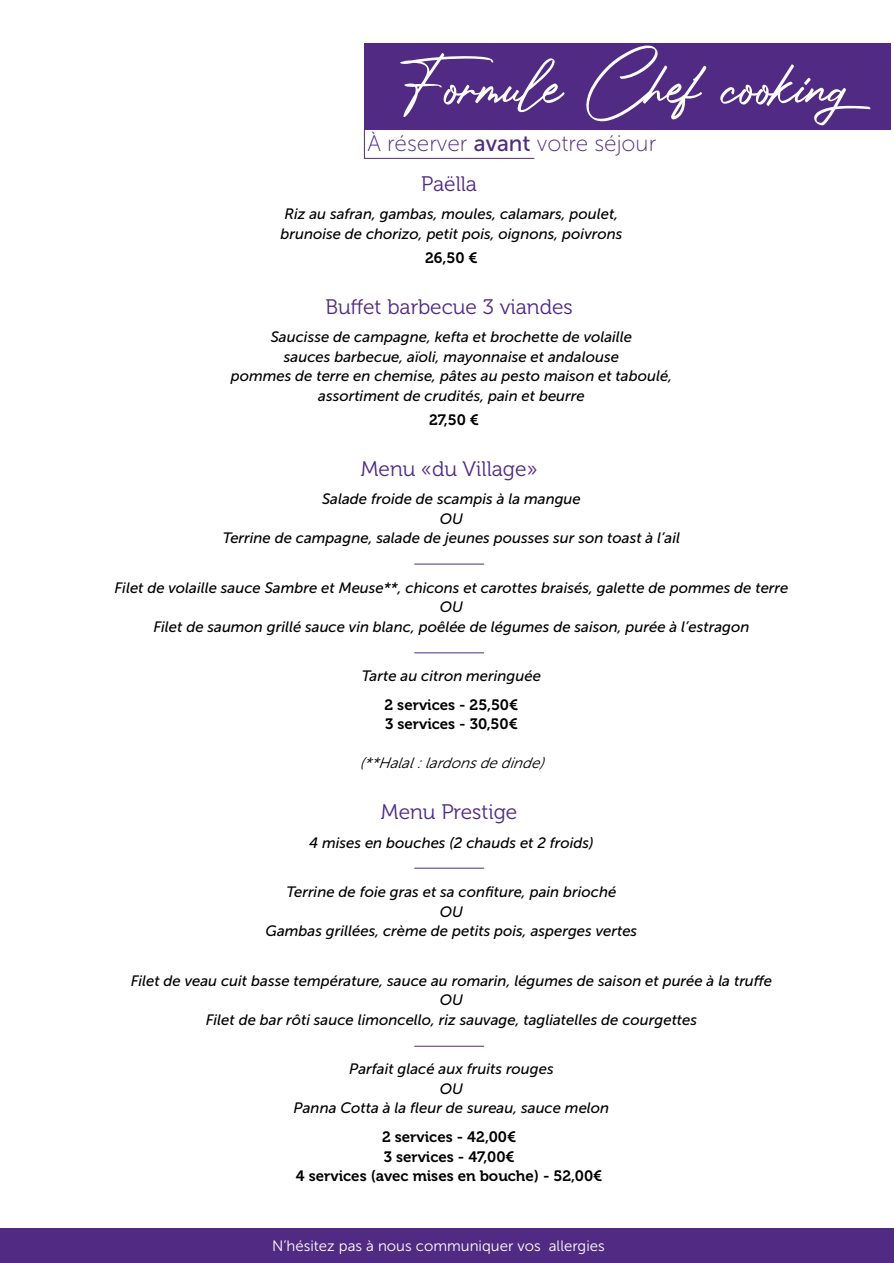
<style>
.page{position:relative;width:894px;height:1263px;background:#fff}
.page>*{position:absolute;margin:0;border:0;box-sizing:border-box;transform-origin:0 0}
.t1{font:72px "Photograph Signature";color:#fff}
.t2{font:22.5px "Museo Sans 100";color:#512a83}
.t3{font:21px "Museo 300";color:#512a83}
.t4{font:italic 15px "Museo Sans 500";color:#000}
.t5{font:15px "Museo 700";color:#000}
.t6{font:15px "Museo Sans 300";color:#fff}
.t7{font:italic 15px "Museo Sans 300";color:#000}
.s1{font-family:"Museo Sans 500"}
</style>
<div class="page">
<div style="left:364px;top:43px;width:526px;height:87px;background:#512a83"></div>
<hr style="left:414px;top:564px;width:69px;height:1px;background:#512a83">
<hr style="left:414px;top:652px;width:69px;height:1px;background:#512a83">
<hr style="left:414px;top:868px;width:69px;height:1px;background:#512a83">
<hr style="left:414px;top:1046px;width:69px;height:1px;background:#512a83">
<div style="left:0;top:1229px;width:893px;height:34px;background:#512a83"></div>
<svg style="left:363px;top:130px;width:171px;height:29px"></svg>
<p class="t1" style="left:398px;top:64px;width:490px">Formule Chef cooking</p>
<p class="t2" style="left:367px;top:134px;width:290px">À réserver <span class="s1">avant</span> votre séjour</p>
<p class="t3" style="left:421px;top:175px;width:57px">Paëlla</p>
<p class="t4" style="left:284px;top:208px;width:335px">Riz au safran, gambas, moules, calamars, poulet,</p>
<p class="t4" style="left:280px;top:228px;width:343px">brunoise de chorizo, petit pois, oignons, poivrons</p>
<p class="t5" style="left:425px;top:252px;width:54px">26,50 €</p>
<p class="t3" style="left:325px;top:298px;width:249px">Buffet barbecue 3 viandes</p>
<p class="t4" style="left:271px;top:331px;width:363px">Saucisse de campagne, kefta et brochette de volaille</p>
<p class="t4" style="left:284px;top:351px;width:336px">sauces barbecue, aïoli, mayonnaise et andalouse</p>
<p class="t4" style="left:230px;top:370px;width:443px">pommes de terre en chemise, pâtes au pesto maison et taboulé,</p>
<p class="t4" style="left:318px;top:390px;width:268px">assortiment de crudités, pain et beurre</p>
<p class="t5" style="left:429px;top:414px;width:52px">27,50 €</p>
<p class="t3" style="left:360px;top:460px;width:178px">Menu «du Village»</p>
<p class="t4" style="left:322px;top:493px;width:260px">Salade froide de scampis à la mangue</p>
<p class="t4" style="left:439px;top:513px;width:25px">OU</p>
<p class="t4" style="left:223px;top:532px;width:458px">Terrine de campagne, salade de jeunes pousses sur son toast à l’ail</p>
<p class="t4" style="left:114px;top:582px;width:675px">Filet de volaille sauce Sambre et Meuse**, chicons et carottes braisés, galette de pommes de terre</p>
<p class="t4" style="left:439px;top:601px;width:25px">OU</p>
<p class="t4" style="left:153px;top:621px;width:597px">Filet de saumon grillé sauce vin blanc, poêlée de légumes de saison, purée à l’estragon</p>
<p class="t4" style="left:362px;top:670px;width:180px">Tarte au citron meringuée</p>
<p class="t5" style="left:384px;top:699px;width:135px">2 services - 25,50€</p>
<p class="t5" style="left:385px;top:718px;width:134px">3 services - 30,50€</p>
<p class="t7" style="left:359px;top:757px;width:190px">(**Halal:lardonsdedinde)</p>
<p class="t3" style="left:381px;top:804px;width:138px">Menu Prestige</p>
<p class="t4" style="left:309px;top:837px;width:286px">4 mises en bouches (2 chauds et 2 froids)</p>
<p class="t4" style="left:286px;top:886px;width:331px">Terrine de foie gras et sa confiture, pain brioché</p>
<p class="t4" style="left:439px;top:906px;width:25px">OU</p>
<p class="t4" style="left:265px;top:925px;width:373px">Gambas grillées, crème de petits pois, asperges vertes</p>
<p class="t4" style="left:131px;top:975px;width:642px">Filet de veau cuit basse température, sauce au romarin, légumes de saison et purée à la truffe</p>
<p class="t4" style="left:439px;top:994px;width:25px">OU</p>
<p class="t4" style="left:206px;top:1014px;width:493px">Filet de bar rôti sauce limoncello, riz sauvage, tagliatelles de courgettes</p>
<p class="t4" style="left:349px;top:1063px;width:206px">Parfait glacé aux fruits rouges</p>
<p class="t4" style="left:439px;top:1083px;width:25px">OU</p>
<p class="t4" style="left:293px;top:1102px;width:317px">Panna Cotta à la fleur de sureau, sauce melon</p>
<p class="t5" style="left:382px;top:1131px;width:136px">2 services - 42,00€</p>
<p class="t5" style="left:383px;top:1150px;width:132px">3 services - 47,00€</p>
<p class="t5" style="left:296px;top:1170px;width:308px">4 services (avec mises en bouche) - 52,00€</p>
<p class="t6" style="left:272px;top:1239px;width:334px">N’hésitez pas à nous communiquer vos allergies</p>
</div>
